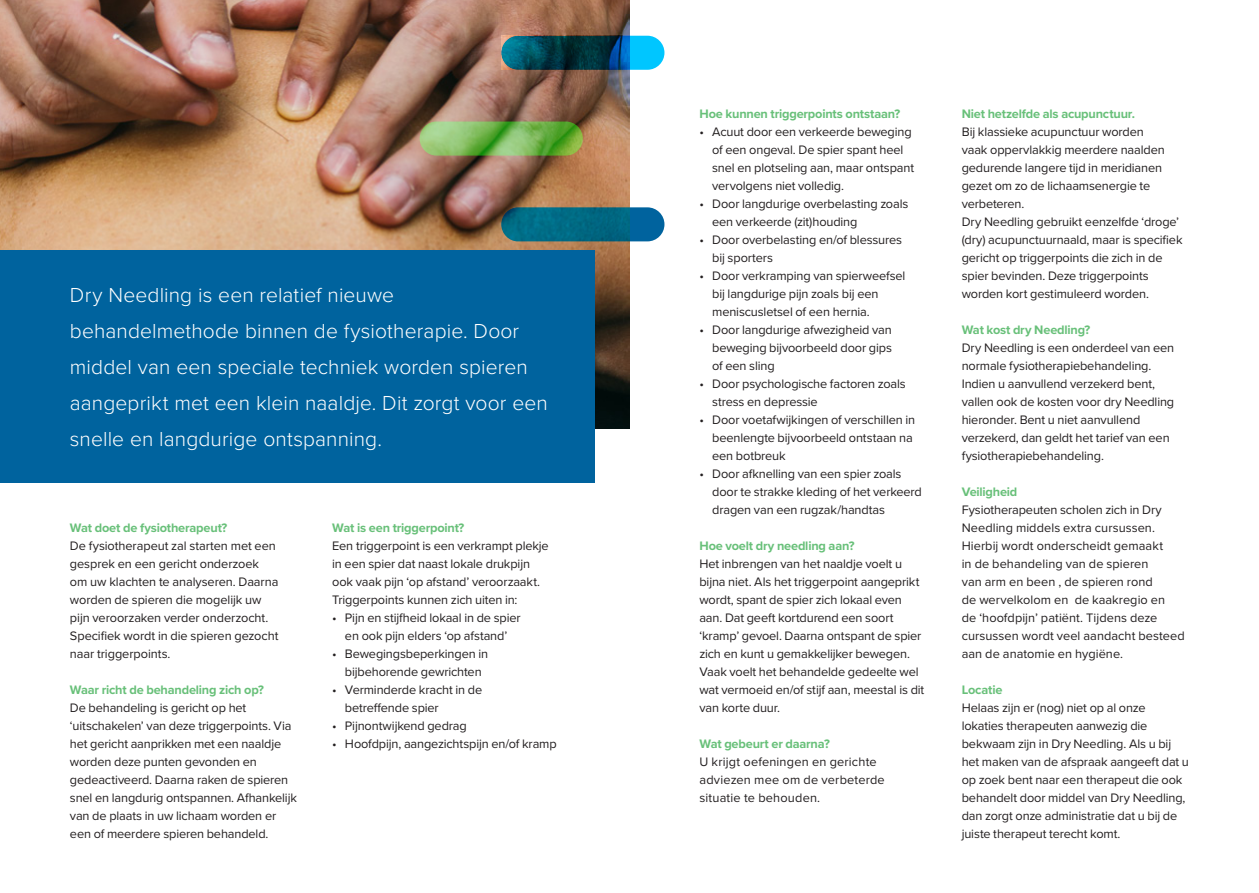
<style>
.page{position:relative;width:1259px;height:893px;background:#fff}
.page>*{position:absolute;margin:0;border:0;box-sizing:border-box;transform-origin:0 0}
.t1{font:300 21px/36px "Proxima Nova";letter-spacing:.005em;color:#fff}
.t2{font:12.75px/18px "Proxima Nova";letter-spacing:-.01em;color:#231f20}
.t3{font:700 12.75px "Proxima Nova";letter-spacing:-.015em;color:#68c079}
.t4{font:12.75px/18px "Proxima Nova";letter-spacing:.015em;color:#231f20}
</style>
<div class="page">
<img style="left:0;top:0;width:629px;height:429px">
<svg style="left:420px;top:122px;width:163px;height:34px"></svg>
<svg style="left:501px;top:207px;width:163px;height:34px;fill:#006885"></svg>
<svg style="left:501px;top:36px;width:163px;height:34px"></svg>
<div style="left:0;top:250px;width:594px;height:233px;background:#00639e"></div>
<p class="t1" style="left:70px;top:276px;width:479px">Dry Needling is een relatief nieuwe behandelmethode binnen de fysiotherapie. Door middel van een speciale techniek worden spieren aangeprikt met een klein naaldje. Dit zorgt voor een snelle en langdurige ontspanning.</p>
<p class="t3" style="left:70px;top:519px;width:159px">Wat doet de fysiotherapeut?</p>
<p class="t2" style="left:70px;top:537px;width:210px">De fysiotherapeut zal starten met een gesprek en een gericht onderzoek om uw klachten te analyseren. Daarna worden de spieren die mogelijk uw pijn veroorzaken verder onderzocht.<br>Specifiek wordt in die spieren gezocht naar triggerpoints.</p>
<p class="t3" style="left:70px;top:681px;width:196px">Waar richt de behandeling zich op?</p>
<p class="t2" style="left:70px;top:699px;width:228px">De behandeling is gericht op het ‘uitschakelen’ van deze triggerpoints. Via het gericht aanprikken met een naaldje worden deze punten gevonden en gedeactiveerd. Daarna raken de spieren snel en langdurig ontspannen. Afhankelijk van de plaats in uw lichaam worden er een of meerdere spieren behandeld.</p>
<p class="t3" style="left:332px;top:519px;width:134px">Wat is een triggerpoint?</p>
<p class="t2" style="left:332px;top:537px;width:218px">Een triggerpoint is een verkrampt plekje in een spier dat naast lokale drukpijn ook vaak pijn ‘op afstand’ veroorzaakt.<br>Triggerpoints kunnen zich uiten in:</p>
<p class="t2" style="left:332px;top:609px;width:190px;text-align:center">• Pijn en stijfheid lokaal in de spier en ook pijn elders ‘op afstand’</p>
<p class="t2" style="left:332px;top:645px;width:157px;text-align:center">• Bewegingsbeperkingen in bijbehorende gewrichten</p>
<p class="t2" style="left:345px;top:681px;width:139px;text-indent:-13px">• Verminderde kracht in de betreffende spier</p>
<p class="t2" style="left:332px;top:717px;width:136px">• Pijnontwijkend gedrag</p>
<p class="t2" style="left:332px;top:735px;width:226px">• Hoofdpijn, aangezichtspijn en/of kramp</p>
<p class="t3" style="left:699px;top:104px;width:202px">Hoe kunnen triggerpoints ontstaan?</p>
<p class="t2" style="left:712px;top:122px;width:203px;text-indent:-13px">• Acuut door een verkeerde beweging of een ongeval. De spier spant heel snel en plotseling aan, maar ontspant vervolgens niet volledig.</p>
<p class="t2" style="left:712px;top:194px;width:198px;text-indent:-13px">• Door langdurige overbelasting zoals een verkeerde (zit)houding</p>
<p class="t2" style="left:712px;top:230px;width:191px;text-indent:-13px">• Door overbelasting en/of blessures bij sporters</p>
<p class="t2" style="left:712px;top:266px;width:195px;text-indent:-13px">• Door verkramping van spierweefsel bij langdurige pijn zoals bij een meniscusletsel of een hernia.</p>
<p class="t2" style="left:712px;top:320px;width:181px;text-align:justify;text-indent:-13px">• Door langdurige afwezigheid van beweging bijvoorbeeld door gips of een sling</p>
<p class="t2" style="left:712px;top:374px;width:195px;text-indent:-13px">• Door psychologische factoren zoals stress en depressie</p>
<p class="t2" style="left:712px;top:410px;width:204px;text-indent:-13px">• Door voetafwijkingen of verschillen in beenlengte bijvoorbeeld ontstaan na een botbreuk</p>
<p class="t2" style="left:712px;top:464px;width:211px;text-indent:-13px">• Door afknelling van een spier zoals door te strakke kleding of het verkeerd dragen van een rugzak/handtas</p>
<p class="t3" style="left:699px;top:536px;width:157px">Hoe voelt dry needling aan?</p>
<p class="t2" style="left:699px;top:554px;width:226px">Het inbrengen van het naaldje voelt u bijna niet. Als het triggerpoint aangeprikt wordt, spant de spier zich lokaal even aan. Dat geeft kortdurend een soort ‘kramp’ gevoel. Daarna ontspant de spier zich en kunt u gemakkelijker bewegen.<br>Vaak voelt het behandelde gedeelte wel wat vermoeid en/of stijf aan, meestal is dit van korte duur.</p>
<p class="t3" style="left:699px;top:734px;width:132px">Wat gebeurt er daarna?</p>
<p class="t4" style="left:699px;top:752px;width:187px">U krijgt oefeningen en gerichte adviezen mee om de verbeterde situatie te behouden.</p>
<p class="t3" style="left:961px;top:104px;width:175px">Niet hetzelfde als acupunctuur.</p>
<p class="t2" style="left:961px;top:122px;width:204px">Bij klassieke acupunctuur worden vaak oppervlakkig meerdere naalden gedurende langere tijd in meridianen gezet om zo de lichaamsenergie te verbeteren.</p>
<p class="t2" style="left:961px;top:212px;width:222px">Dry Needling gebruikt eenzelfde ‘droge’ (dry) acupunctuurnaald, maar is specifiek gericht op triggerpoints die zich in de spier bevinden. Deze triggerpoints worden kort gestimuleerd worden.</p>
<p class="t3" style="left:961px;top:320px;width:130px">Wat kost dry Needling?</p>
<p class="t2" style="left:961px;top:338px;width:214px">Dry Needling is een onderdeel van een normale fysiotherapiebehandeling.<br>Indien u aanvullend verzekerd bent, vallen ook de kosten voor dry Needling hieronder. Bent u niet aanvullend verzekerd, dan geldt het tarief van een fysiotherapiebehandeling.</p>
<p class="t3" style="left:961px;top:482px;width:57px">Veiligheid</p>
<p class="t2" style="left:961px;top:500px;width:225px">Fysiotherapeuten scholen zich in Dry Needling middels extra cursussen.<br>Hierbij wordt onderscheidt gemaakt<br>in de behandeling van de spieren<br>van arm en been , de spieren rond<br>de wervelkolom en de kaakregio en<br>de ‘hoofdpijn’ patiënt. Tijdens deze cursussen wordt veel aandacht besteed aan de anatomie en hygiëne.</p>
<p class="t3" style="left:961px;top:680px;width:42px">Locatie</p>
<p class="t2" style="left:961px;top:698px;width:229px">Helaas zijn er (nog) niet op al onze lokaties therapeuten aanwezig die bekwaam zijn in Dry Needling. Als u bij het maken van de afspraak aangeeft dat u op zoek bent naar een therapeut die ook behandelt door middel van Dry Needling, dan zorgt onze administratie dat u bij de juiste therapeut terecht komt.</p>
</div>
